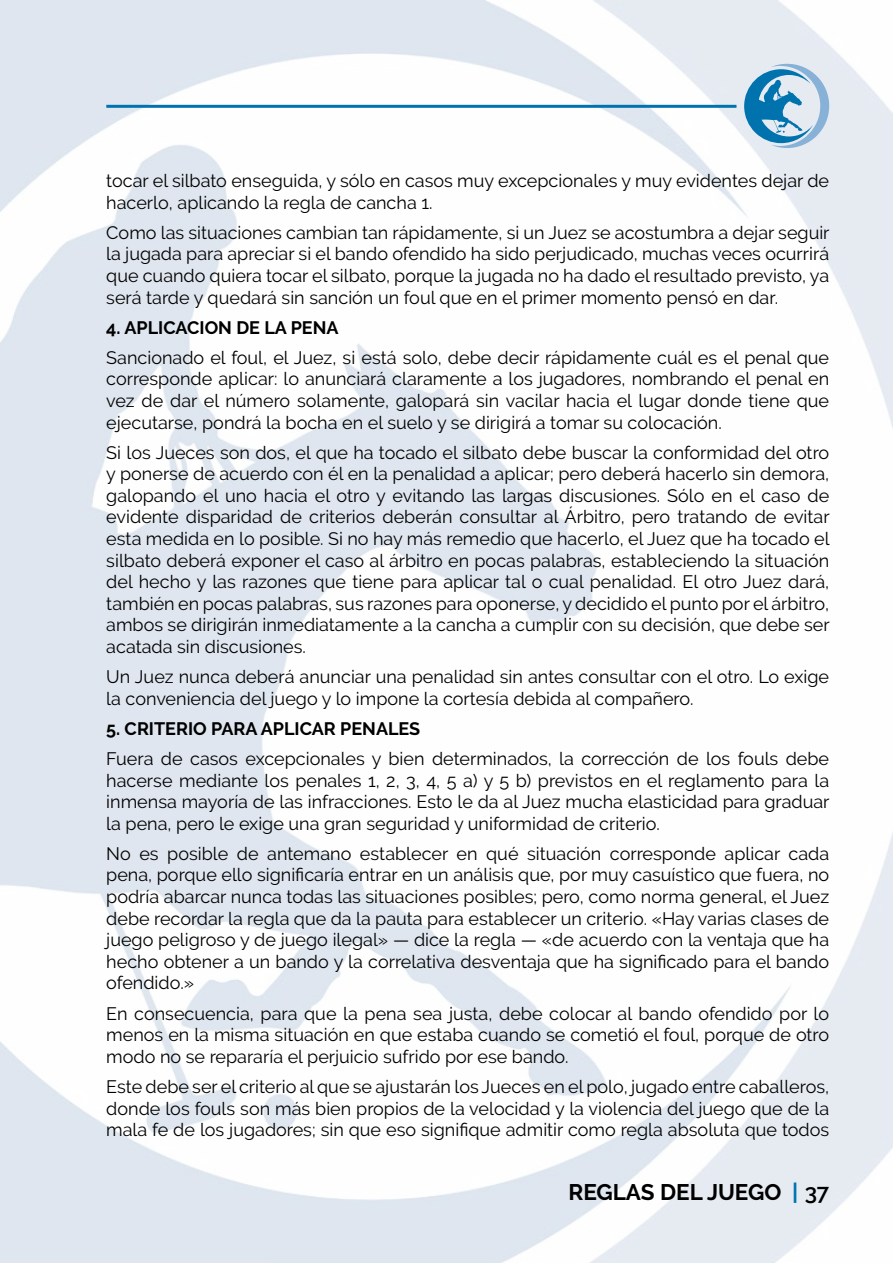
<style>
.page{position:relative;width:893px;height:1263px;background:#fff}
.page>*{position:absolute;margin:0;border:0;box-sizing:border-box;transform-origin:0 0}
.t1{font:700 22.5px "Raleway";color:#000}
.t2{font:18px/21.6px "Raleway";color:#000;text-align:justify}
.t3{font:700 18px "Raleway";color:#000}
.s1{color:#0073af}
.s2{font-weight:600}
</style>
<div class="page">
<img style="left:0;top:0;width:893px;height:1263px">
<svg style="left:744px;top:64px;width:85px;height:84px;background:#8fbdd8"></svg>
<hr style="left:106px;top:105px;width:630px;height:3px;background:#0073af">
<p class="t2" style="left:106px;top:170px;width:724px">tocar el silbato enseguida, y sólo en casos muy excepcionales y muy evidentes dejar de hacerlo, aplicando la regla de cancha 1.</p>
<p class="t2" style="left:106px;top:222px;width:725px">Como las situaciones cambian tan rápidamente, si un Juez se acostumbra a dejar seguir la jugada para apreciar si el bando ofendido ha sido perjudicado, muchas veces ocurrirá que cuando quiera tocar el silbato, porque la jugada no ha dado el resultado previsto, ya será tarde y quedará sin sanción un foul que en el primer momento pensó en dar.</p>
<p class="t3" style="left:106px;top:317px;width:234px">4. APLICACION DE LA PENA</p>
<p class="t2" style="left:106px;top:346px;width:724px">Sancionado el foul, el Juez, si está solo, debe decir rápidamente cuál es el penal que corresponde aplicar: lo anunciará claramente a los jugadores, nombrando el penal en vez de dar el número solamente, galopará sin vacilar hacia el lugar donde tiene que ejecutarse, pondrá la bocha en el suelo y se dirigirá a tomar su colocación.</p>
<p class="t2" style="left:106px;top:441px;width:725px">Si los Jueces son dos, el que ha tocado el silbato debe buscar la conformidad del otro y ponerse de acuerdo con él en la penalidad a aplicar; pero deberá hacerlo sin demora, galopando el uno hacia el otro y evitando las largas discusiones. Sólo en el caso de evidente disparidad de criterios deberán consultar al Árbitro, pero tratando de evitar esta medida en lo posible. Si no hay más remedio que hacerlo, el Juez que ha tocado el silbato deberá exponer el caso al árbitro en pocas palabras, estableciendo la situación del hecho y las razones que tiene para aplicar tal o cual penalidad. El otro Juez dará, también en pocas palabras, sus razones para oponerse, y decidido el punto por el árbitro, ambos se dirigirán inmediatamente a la cancha a cumplir con su decisión, que debe ser acatada sin discusiones.</p>
<p class="t2" style="left:106px;top:666px;width:724px">Un Juez nunca deberá anunciar una penalidad sin antes consultar con el otro. Lo exige la conveniencia del juego y lo impone la cortesía debida al compañero.</p>
<p class="t3" style="left:106px;top:718px;width:315px">5. CRITERIO PARA APLICAR PENALES</p>
<p class="t2" style="left:106px;top:748px;width:725px">Fuera de casos excepcionales y bien determinados, la corrección de los fouls debe hacerse mediante los penales 1, 2, 3, 4, 5 a) y 5 b) previstos en el reglamento para la inmensa mayoría de las infracciones. Esto le da al Juez mucha elasticidad para graduar la pena, pero le exige una gran seguridad y uniformidad de criterio.</p>
<p class="t2" style="left:106px;top:843px;width:724px">No es posible de antemano establecer en qué situación corresponde aplicar cada pena, porque ello significaría entrar en un análisis que, por muy casuístico que fuera, no podría abarcar nunca todas las situaciones posibles; pero, como norma general, el Juez debe recordar la regla que da la pauta para establecer un criterio. «Hay varias clases de juego peligroso y de juego ilegal» — dice la regla — «de acuerdo con la ventaja que ha hecho obtener a un bando y la correlativa desventaja que ha significado para el bando ofendido.»</p>
<p class="t2" style="left:106px;top:1002px;width:724px">En consecuencia, para que la pena sea justa, debe colocar al bando ofendido por lo menos en la misma situación en que estaba cuando se cometió el foul, porque de otro modo no se repararía el perjuicio sufrido por ese bando.</p>
<p class="t2" style="left:106px;top:1076px;width:724px">Este debe ser el criterio al que se ajustarán los Jueces en el polo, jugado entre caballeros, donde los fouls son más bien propios de la velocidad y la violencia del juego que de la mala fe de los jugadores; sin que eso signifique admitir como regla absoluta que todos</p>
<p class="t1" style="left:568px;top:1179px;width:262px">REGLAS DEL JUEGO <span class="s1">|</span> <span class="s2">37</span></p>
</div>
